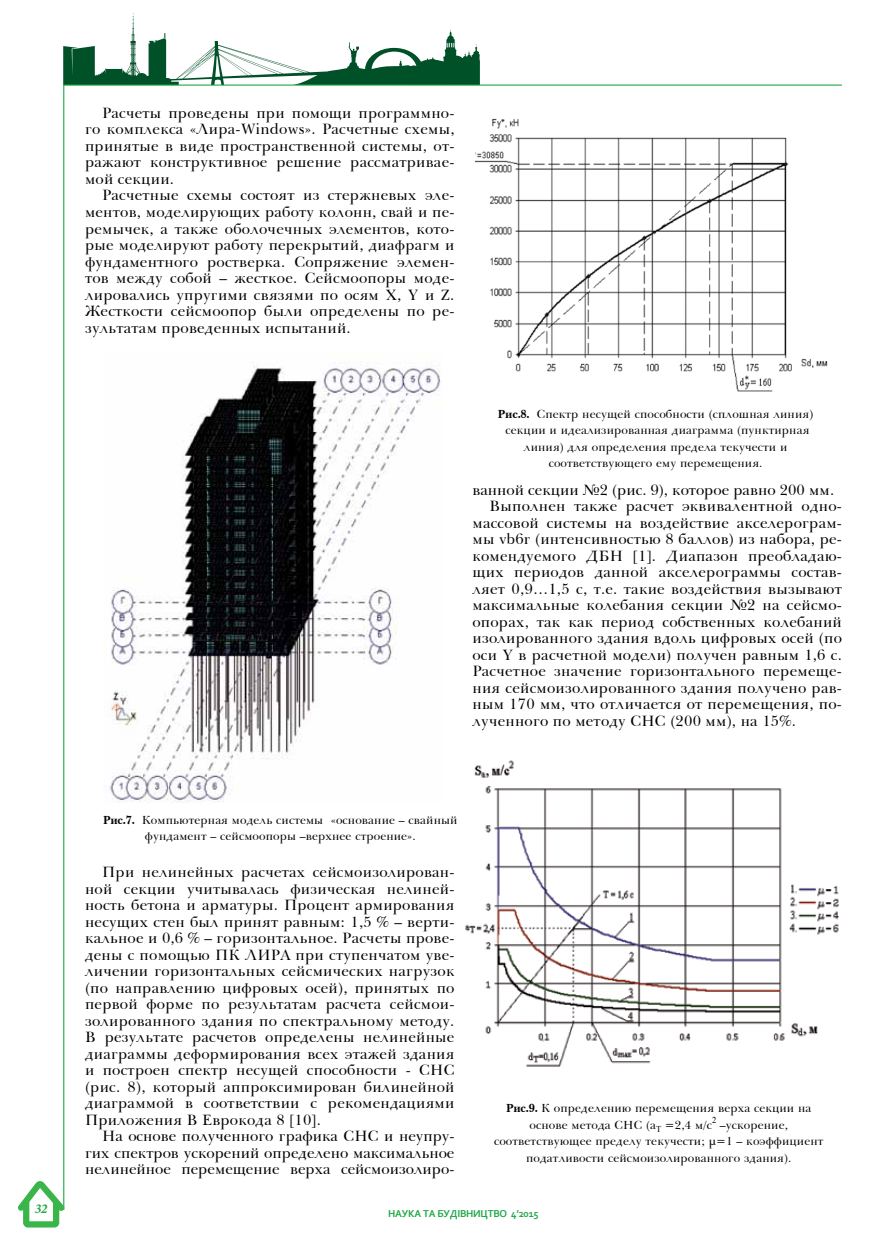
<style>
.page{position:relative;width:893px;height:1255px;background:#fff}
.page>*{position:absolute;margin:0;border:0;box-sizing:border-box;transform-origin:0 0}
.t1{font:15.3px/16.5px "Baskerville BT";letter-spacing:.015em;color:#000;text-align:justify}
.t2{font:italic 700 13.5px "Minion Pro";color:#21a84a}
.t3{font:12px/16.5px "Baskerville BT";letter-spacing:.01em;color:#000;text-align:center}
.t4{font:700 10.5px "Corbel";letter-spacing:-.025em;color:#21a84a}
.t5{font:9px "Times New Roman";color:#000;scale:.95 1}
.s1{font-weight:700}
</style>
<div class="page">
<hr style="left:63px;top:85px;width:1px;height:1124px;background:#21a84a">
<svg style="left:18px;top:1180px;width:47px;height:47px"></svg>
<svg style="left:63px;top:13px;width:417px;height:72px"></svg>
<hr style="left:64px;top:84px;width:778px;height:2px;background:#21a84a">
<img style="left:103px;top:363px;width:338px;height:439px">
<img style="left:475px;top:118px;width:353px;height:274px">
<img style="left:465px;top:760px;width:374px;height:307px">
<p class="t2" style="left:35px;top:1198px;width:14px">32</p>
<p class="t1" style="left:85px;top:104px;width:371px;text-indent:17px">Расчеты проведены при помощи программно&shy;го комплекса «Лира-Windows». Расчетные схемы, принятые в виде пространственной системы, от&shy;ражают конструктивное решение рассматривае&shy;мой секции.</p>
<p class="t1" style="left:85px;top:187px;width:371px;text-indent:17px">Расчетные схемы состоят из стержневых эле&shy;ментов, моделирующих работу колонн, свай и пе&shy;ремычек, а также оболочечных элементов, кото&shy;рые моделируют работу перекрытий, диафрагм и фундаментного ростверка. Сопряжение элемен&shy;тов между собой – жесткое. Сейсмоопоры моде&shy;лировались упругими связями по осям Х, Y и Z.<br>Жесткости сейсмоопор были определены по ре&shy;зультатам проведенных испытаний.</p>
<p class="t3" style="left:498px;top:405px;width:317px"><span class="s1">Рис.8.</span> Спектр несущей способности (сплошная линия) секции и идеализированная диаграмма (пунктирная линия) для определения предела текучести и соответствующего ему перемещения.</p>
<p class="t1" style="left:472px;top:480px;width:363px">ванной секции №2 (рис. 9), которое равно 200 мм.</p>
<p class="t1" style="left:489px;top:497px;width:354px">Выполнен также расчет эквивалентной одно-</p>
<p class="t1" style="left:472px;top:513px;width:371px">массовой системы на воздействие акселерограм-</p>
<p class="t1" style="left:472px;top:530px;width:371px">мы vb6r (интенсивностью 8 баллов) из набора, ре-</p>
<p class="t1" style="left:472px;top:546px;width:371px">комендуемого ДБН [1]. Диапазон преобладаю-</p>
<p class="t1" style="left:472px;top:563px;width:371px">щих периодов данной акселерограммы состав-</p>
<p class="t1" style="left:472px;top:579px;width:371px">ляет 0,9…1,5 с, т.е. такие воздействия вызывают</p>
<p class="t1" style="left:472px;top:596px;width:371px">максимальные колебания секции №2 на сейсмо-</p>
<p class="t1" style="left:472px;top:612px;width:371px">опорах, так как период собственных колебаний</p>
<p class="t1" style="left:472px;top:629px;width:371px">изолированного здания вдоль цифровых осей (по</p>
<p class="t1" style="left:472px;top:645px;width:371px">оси Y в расчетной модели) получен равным 1,6 с.</p>
<p class="t1" style="left:472px;top:662px;width:371px">Расчетное значение горизонтального перемеще-</p>
<p class="t1" style="left:472px;top:678px;width:371px">ния сейсмоизолированного здания получено рав-</p>
<p class="t1" style="left:472px;top:695px;width:371px">ным 170 мм, что отличается от перемещения, по-</p>
<p class="t1" style="left:472px;top:711px;width:325px">лученного по методу СНС (200 мм), на 15%.</p>
<p class="t3" style="left:103px;top:810px;width:356px"><span class="s1">Рис.7.</span> Компьютерная модель системы «основание – свайный фундамент – сейсмоопоры –верхнее строение».</p>
<p class="t1" style="left:85px;top:863px;width:371px;text-indent:17px">При нелинейных расчетах сейсмоизолирован&shy;ной секции учитывалась физическая нелиней&shy;ность бетона и арматуры. Процент армирования несущих стен был принят равным: 1,5 % – верти&shy;кальное и 0,6 % – горизонтальное. Расчеты прове&shy;дены с помощью ПК ЛИРА при ступенчатом уве&shy;личении горизонтальных сейсмических нагрузок (по направлению цифровых осей), принятых по первой форме по результатам расчета сейсмои&shy;золированного здания по спектральному методу.<br>В результате расчетов определены нелинейные диаграммы деформирования всех этажей здания и построен спектр несущей способности - СНС (рис. 8), который аппроксимирован билинейной диаграммой в соответствии с рекомендациями Приложения В Еврокода 8 [10].</p>
<p class="t1" style="left:85px;top:1127px;width:371px;text-indent:17px">На основе полученного графика СНС и неупру&shy;гих спектров ускорений определено максимальное нелинейное перемещение верха сейсмоизолиро-</p>
<p class="t3" style="left:530px;top:1099px;width:283px;text-align:left;text-indent:-23px"><span class="s1">Рис.9.</span> К определению перемещения верха секции на основе метода СНС (а<sub>Т</sub> =2,4 м/с</p>
<p class="t5" style="left:712px;top:1113px;width:6px">2</p>
<p class="t3" style="left:720px;top:1115px;width:70px">–ускорение,</p>
<p class="t3" style="left:494px;top:1132px;width:331px">соответствующее пределу текучести; μ=1 – коэффициент</p>
<p class="t3" style="left:526px;top:1148px;width:267px">податливости сейсмоизолированного здания).</p>
<p class="t4" style="left:388px;top:1206px;width:152px">НАУКА ТА БУДIВНИЦТВО 4’2015</p>
</div>
